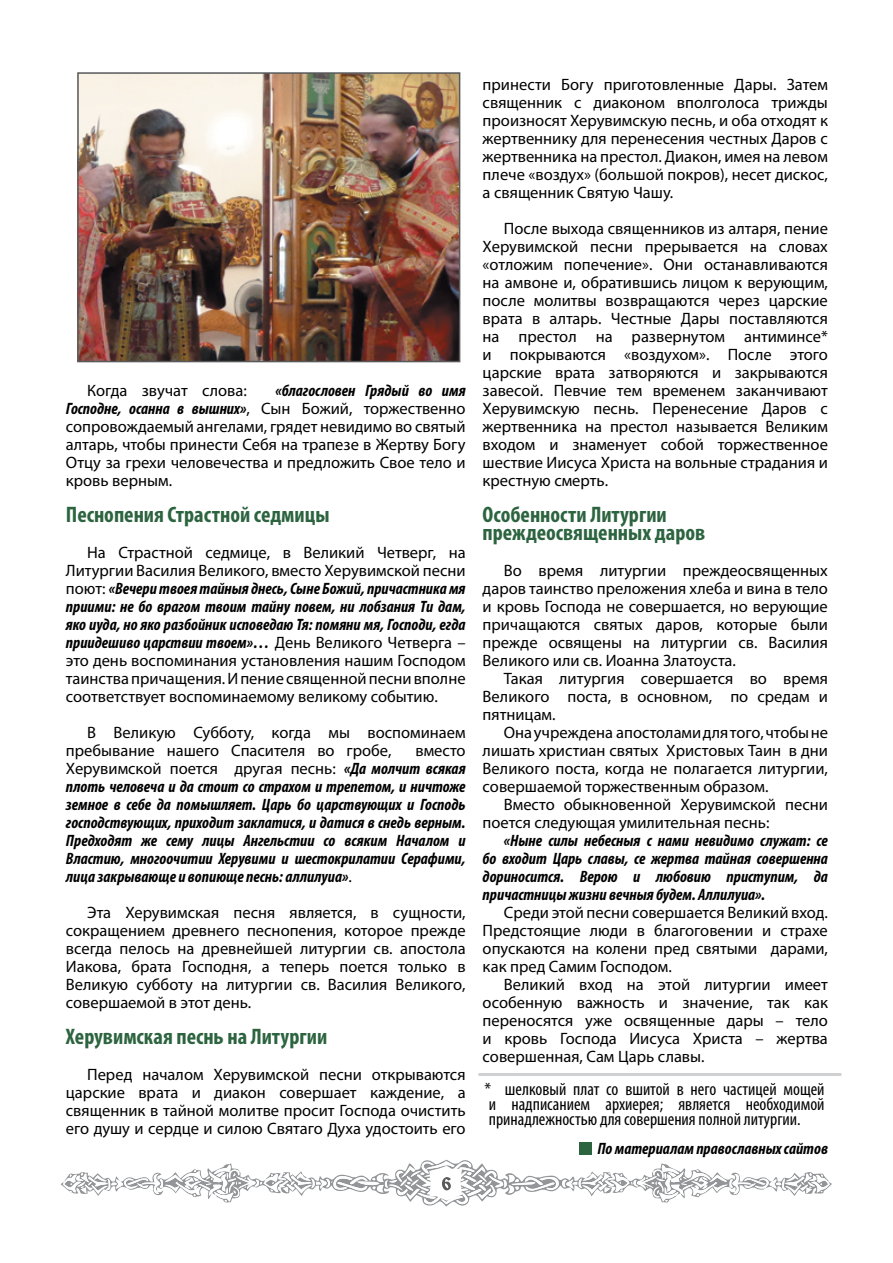
<style>
.page{position:relative;width:893px;height:1263px;background:#fff}
.page>*{position:absolute;margin:0;border:0;box-sizing:border-box;transform-origin:0 0}
.t1{font:700 condensed 22.5px/18px "Myriad Pro";color:#2d6440}
.t2{font:condensed 18px/15px "Myriad Pro";color:#000;text-align:justify}
.t3{font:16.5px/18px "Myriad Pro";color:#000;text-align:justify}
.t4{font:italic 700 condensed 16.5px/18px "Myriad Pro";color:#000;text-align:justify}
.s1{font-weight:700;font-style:italic;font-stretch:condensed}
.s2{font-weight:400;font-style:normal;font-stretch:normal}
</style>
<div class="page">
<svg style="left:61px;top:1159px;width:771px;height:47px"></svg>
<img style="left:80px;top:75px;width:377px;height:284px">
<div style="left:77px;top:72px;width:383px;height:290px;border:2px solid #58595b"></div>
<div style="left:579px;top:1142px;width:13px;height:13px;background:#2d6440"></div>
<div style="left:478px;top:1073px;width:363px;height:3px;border:2px solid #cfd1d2"></div>
<p class="t3" style="left:66px;top:381px;width:401px;text-indent:209px"><span class="s1">«благословен Грядый во имя Господне, осанна в вышних»</span>, Сын Божий, торжественно сопровождаемый ангелами, грядет невидимо во святый алтарь, чтобы принести Себя на трапезе в Жертву Богу Отцу за грехи человечества и предложить Свое тело и кровь верным.</p>
<h1 class="t1" style="left:66px;top:505px;width:265px">Песнопения Страстной седмицы</h1>
<p class="t3" style="left:66px;top:543px;width:401px;text-indent:21px">На Страстной седмице, в Великий Четверг, на Литургии Василия Великого, вместо Херувимской песни поют: <span class="s1">«Вечери твоея тайныя днесь, Сыне Божий, причастника мя приими: не бо врагом твоим тайну повем, ни лобзания Ти дам, яко иуда, но яко разбойник исповедаю Тя: помяни мя, Господи, егда приидешиво царствии твоем»…</span> День Великого Четверга – это день воспоминания установления нашим Господом таинства причащения. И пение священной песни вполне соответствует воспоминаемому великому событию.</p>
<p class="t3" style="left:66px;top:723px;width:401px;text-indent:21px">В Великую Субботу, когда мы воспоминаем пребывание нашего Спасителя во гробе,</p>
<p class="t3" style="left:87px;top:381px;width:161px">Когда звучат слова:</p>
<p class="t4" style="left:66px;top:741px;width:401px;text-indent:349px"><span class="s2">вместо Херувимской поется другая песнь:</span> «Да молчит всякая плоть человеча и да стоит со страхом и трепетом, и ничтоже земное в себе да помышляет. Царь бо царствующих и Господь господствующих, приходит заклатися, и датися в снедь верным.<br>Предходят же сему лицы Ангельстии со всяким Началом и Властию, многоочитии Херувими и шестокрилатии Серафими, лица закрывающе и вопиюще песнь: аллилуиа»<span class="s2">.</span></p>
<p class="t3" style="left:66px;top:903px;width:401px;text-indent:21px">Эта Херувимская песня является, в сущности, сокращением древнего песнопения, которое прежде всегда пелось на древнейшей литургии св. апостола Иакова, брата Господня, а теперь поется только в Великую субботу на литургии св. Василия Великого, совершаемой в этот день.</p>
<h1 class="t1" style="left:66px;top:1027px;width:263px">Херувимская песнь на Литургии</h1>
<p class="t3" style="left:66px;top:1065px;width:401px;text-indent:21px">Перед началом Херувимской песни открываются царские врата и диакон совершает каждение, а священник в тайной молитве просит Господа очистить его душу и сердце и силою Святаго Духа удостоить его</p>
<p class="t3" style="left:483px;top:75px;width:347px">принести Богу приготовленные Дары. Затем священник с диаконом вполголоса трижды произносят Херувимскую песнь, и оба отходят к жертвеннику для перенесения честных Даров с жертвенника на престол. Диакон, имея на левом плече «воздух» (большой покров), несет дискос, а священник Святую Чашу.</p>
<p class="t3" style="left:483px;top:219px;width:347px;text-indent:21px">После выхода священников из алтаря, пение Херувимской песни прерывается на словах «отложим попечение». Они останавливаются на амвоне и, обратившись лицом к верующим, после молитвы возвращаются через царские врата в алтарь. Честные Дары поставляются на престол на развернутом антиминсе* и покрываются «воздухом». После этого царские врата затворяются и закрываются завесой. Певчие тем временем заканчивают Херувимскую песнь. Перенесение Даров с жертвенника на престол называется Великим входом и знаменует собой торжественное шествие Иисуса Христа на вольные страдания и крестную смерть.</p>
<h1 class="t1" style="left:483px;top:505px;width:224px">Особенности Литургии преждеосвященных даров</h1>
<p class="t3" style="left:483px;top:561px;width:347px;text-indent:21px">Во время литургии преждеосвященных даров таинство преложения хлеба и вина в тело и кровь Господа не совершается, но верующие причащаются святых даров, которые были прежде освящены на литургии св. Василия Великого или св. Иоанна Златоуста.</p>
<p class="t3" style="left:483px;top:669px;width:347px;text-indent:21px">Такая литургия совершается во время Великого поста, в основном, по средам и пятницам.</p>
<p class="t3" style="left:483px;top:723px;width:347px;text-indent:21px">Она учреждена апостолами для того, чтобы не лишать христиан святых Христовых Таин в дни Великого поста, когда не полагается литургии, совершаемой торжественным образом.</p>
<p class="t3" style="left:483px;top:795px;width:347px;text-indent:21px">Вместо обыкновенной Херувимской песни поется следующая умилительная песнь:</p>
<p class="t4" style="left:483px;top:831px;width:347px;text-indent:21px">«Ныне силы небесныя с нами невидимо служат: се бо входит Царь славы, се жертва тайная совершенна дориносится. Верою и любовию приступим, да причастницы жизни вечныя будем. Аллилуиа».</p>
<p class="t3" style="left:483px;top:903px;width:347px;text-indent:21px">Среди этой песни совершается Великий вход.<br>Предстоящие люди в благоговении и страхе опускаются на колени пред святыми дарами, как пред Самим Господом.</p>
<p class="t3" style="left:483px;top:975px;width:347px;text-indent:21px">Великий вход на этой литургии имеет особенную важность и значение, так как переносятся уже освященные дары – тело и кровь Господа Иисуса Христа – жертва совершенная, Сам Царь славы.</p>
<p class="t2" style="left:485px;top:1082px;width:342px">* шелковый плат со вшитой в него частицей мощей и надписанием архиерея; является необходимой принадлежностью для совершения полной литургии.</p>
<p class="t4" style="left:597px;top:1139px;width:232px">По материалам православных сайтов</p>
</div>
